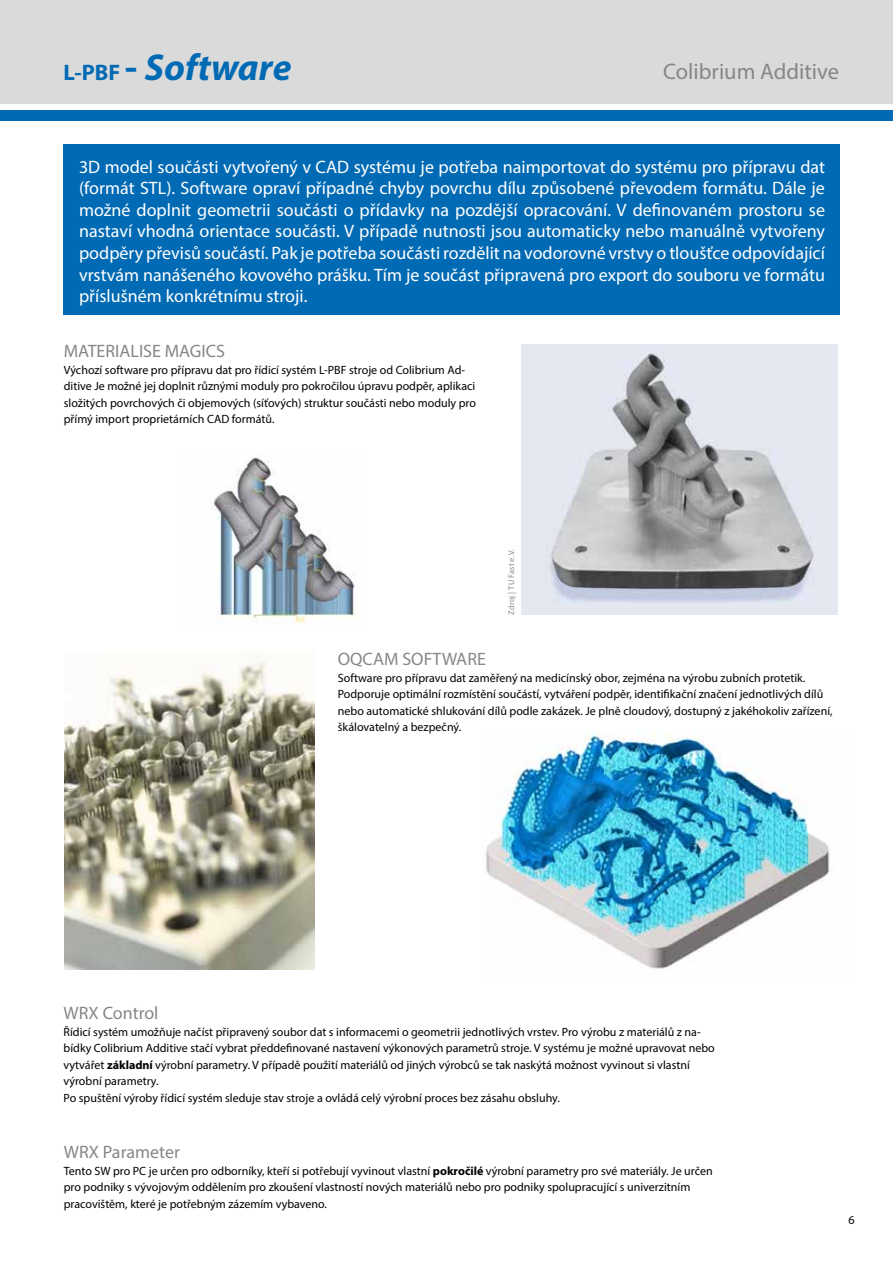
<style>
.page{position:relative;width:893px;height:1263px;background:#fff}
.page>*{position:absolute;margin:0;border:0;box-sizing:border-box;transform-origin:0 0}
.t1{font:italic 700 37.5px "Myriad Pro";letter-spacing:.005em;color:#006ab4}
.t2{font:22.5px "Myriad Pro";color:#878787}
.t3{font:18px/21.6px "Myriad Pro";color:#fff;text-align:justify}
.t4{font:18px "Myriad Pro";color:#878787}
.t5{font:12px/16.5px "Myriad Pro";color:#000}
.t6{font:8.25px "Myriad Pro";letter-spacing:.025em;color:#878787}
.s1{font-style:normal;font-size:22.5px}
.s2{font-style:normal;font-size:39px}
.s3{font-weight:700}
</style>
<div class="page">
<div style="left:0;top:0;width:893px;height:104px;background:#dadada"></div>
<div style="left:0;top:110px;width:893px;height:11px;background:#006ab4"></div>
<div style="left:64px;top:145px;width:776px;height:170px;background:#006ab4"></div>
<img style="left:521px;top:344px;width:316px;height:271px">
<img style="left:209px;top:457px;width:147px;height:167px">
<img style="left:64px;top:660px;width:250px;height:310px">
<img style="left:486px;top:732px;width:344px;height:237px">
<h1 class="t1" style="left:64px;top:43px;width:229px"><span class="s1">L-PBF</span> <span class="s2">-</span> Software</h1>
<h2 class="t2" style="left:663px;top:58px;width:177px">Colibrium Additive</h2>
<p class="t3" style="left:79px;top:156px;width:747px">3D model součásti vytvořený v CAD systému je potřeba naimportovat do systému pro přípravu dat (formát STL). Software opraví případné chyby povrchu dílu způsobené převodem formátu. Dále je možné doplnit geometrii součásti o přídavky na pozdější opracování. V definovaném prostoru se nastaví vhodná orientace součásti. V případě nutnosti jsou automaticky nebo manuálně vytvořeny podpěry převisů součástí. Pak je potřeba součásti rozdělit na vodorovné vrstvy o tloušťce odpovídající vrstvám nanášeného kovového prášku. Tím je součást připravená pro export do souboru ve formátu příslušném konkrétnímu stroji.</p>
<h3 class="t4" style="left:64px;top:340px;width:163px">MATERIALISE MAGICS</h3>
<p class="t5" style="left:64px;top:361px;width:414px">Výchozí software pro přípravu dat pro řídicí systém L-PBF stroje od Colibrium Ad&shy;ditive Je možné jej doplnit různými moduly pro pokročilou úpravu podpěr, aplikaci složitých povrchových či objemových (síťových) struktur součásti nebo moduly pro přímý import proprietárních CAD formátů.</p>
<p class="t6" style="left:506px;top:615px;width:67px;rotate:-90deg">Zdroj | TU Fast e.V.</p>
<h3 class="t4" style="left:338px;top:648px;width:150px">OQCAM SOFTWARE</h3>
<p class="t5" style="left:338px;top:669px;width:496px">Software pro přípravu dat zaměřený na medicínský obor, zejména na výrobu zubních protetik.<br>Podporuje optimální rozmístění součástí, vytváření podpěr, identifikační značení jednotlivých dílů nebo automatické shlukování dílů podle zakázek. Je plně cloudový, dostupný z jakéhokoliv zařízení, škálovatelný a bezpečný.</p>
<h3 class="t4" style="left:64px;top:1002px;width:96px">WRX Control</h3>
<p class="t5" style="left:64px;top:1023px;width:653px">Řídicí systém umožňuje načíst připravený soubor dat s informacemi o geometrii jednotlivých vrstev. Pro výrobu z materiálů z na&shy;bídky Colibrium Additive stačí vybrat předdefinované nastavení výkonových parametrů stroje. V systému je možné upravovat nebo vytvářet <span class="s3">základní</span> výrobní parametry. V případě použití materiálů od jiných výrobců se tak naskýtá možnost vyvinout si vlastní výrobní parametry.<br>Po spuštění výroby řídicí systém sleduje stav stroje a ovládá celý výrobní proces bez zásahu obsluhy.</p>
<h3 class="t4" style="left:64px;top:1141px;width:118px">WRX Parameter</h3>
<p class="t5" style="left:64px;top:1162px;width:650px">Tento SW pro PC je určen pro odborníky, kteří si potřebují vyvinout vlastní <span class="s3">pokročilé</span> výrobní parametry pro své materiály. Je určen pro podniky s vývojovým oddělením pro zkoušení vlastností nových materiálů nebo pro podniky spolupracující s univerzitním pracovištěm, které je potřebným zázemím vybaveno.</p>
<p class="t5" style="left:848px;top:1212px;width:8px">6</p>
</div>
